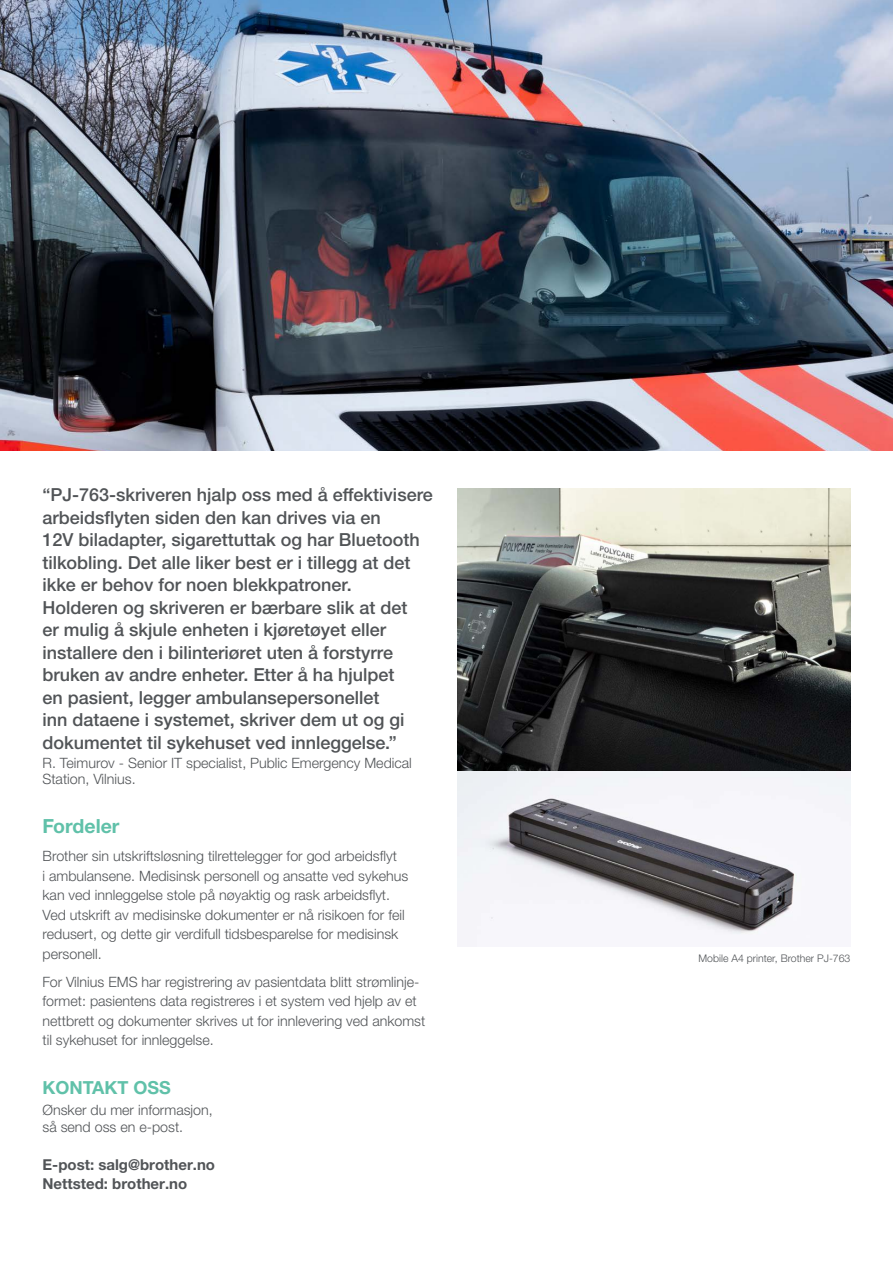
<style>
.page{position:relative;width:893px;height:1263px;background:#fff}
.page>*{position:absolute;margin:0;border:0;box-sizing:border-box;transform-origin:0 0}
.t1{font:700 19.5px "Helvetica Neue LTW1 G";color:#60c1a9}
.t2{font:500 18px/22.5px "Helvetica Neue LTW1 G";color:#515457}
.t3{font:700 18px "Helvetica Neue LTW1 G";color:#60c1a9}
.t4{font:700 15px/18.9px "Helvetica Neue LTW1 G";color:#515457}
.t5{font:300 14.25px/19.5px "Helvetica Neue LTW1 G";color:#515457}
.t6{font:300 10.5px "Helvetica Neue LTW1 G";color:#515457}
</style>
<div class="page">
<img style="left:457px;top:488px;width:393px;height:459px">
<img style="left:0;top:0;width:893px;height:451px">
<p class="t2" style="left:43px;top:484px;width:392px">“PJ-763-skriveren hjalp oss med å effektivisere arbeidsflyten siden den kan drives via en<br>12V biladapter, sigarettuttak og har Bluetooth tilkobling. Det alle liker best er i tillegg at det ikke er behov for noen blekkpatroner.<br>Holderen og skriveren er bærbare slik at det<br>er mulig å skjule enheten i kjøretøyet eller installere den i bilinteriøret uten å forstyrre bruken av andre enheter. Etter å ha hjulpet<br>en pasient, legger ambulansepersonellet<br>inn dataene i systemet, skriver dem ut og gi dokumentet til sykehuset ved innleggelse.”</p>
<p class="t5" style="left:43px;top:755px;width:371px;line-height:15.3px">R. Teimurov - Senior IT specialist, Public Emergency Medical<br>Station, Vilnius.</p>
<h1 class="t1" style="left:43px;top:814px;width:79px">Fordeler</h1>
<p class="t5" style="left:43px;top:846px;width:367px">Brother sin utskriftsløsning tilrettelegger for god arbeidsflyt<br>i ambulansene. Medisinsk personell og ansatte ved sykehus kan ved innleggelse stole på nøyaktig og rask arbeidsflyt.<br>Ved utskrift av medisinske dokumenter er nå risikoen for feil redusert, og dette gir verdifull tidsbesparelse for medisinsk personell.</p>
<p class="t5" style="left:43px;top:972px;width:384px">For Vilnius EMS har registrering av pasientdata blitt strømlinje&shy;formet: pasientens data registreres i et system ved hjelp av et nettbrett og dokumenter skrives ut for innlevering ved ankomst til sykehuset for innleggelse.</p>
<p class="t3" style="left:43px;top:1076px;width:130px">KONTAKT OSS</p>
<p class="t5" style="left:43px;top:1101px;width:172px;line-height:17.1px">Ønsker du mer informasjon, så send oss en e-post.</p>
<p class="t4" style="left:43px;top:1155px;width:174px">E-post: salg@brother.no<br>Nettsted: brother.no</p>
<p class="t6" style="left:698px;top:952px;width:153px">Mobile A4 printer, Brother PJ-763</p>
</div>
